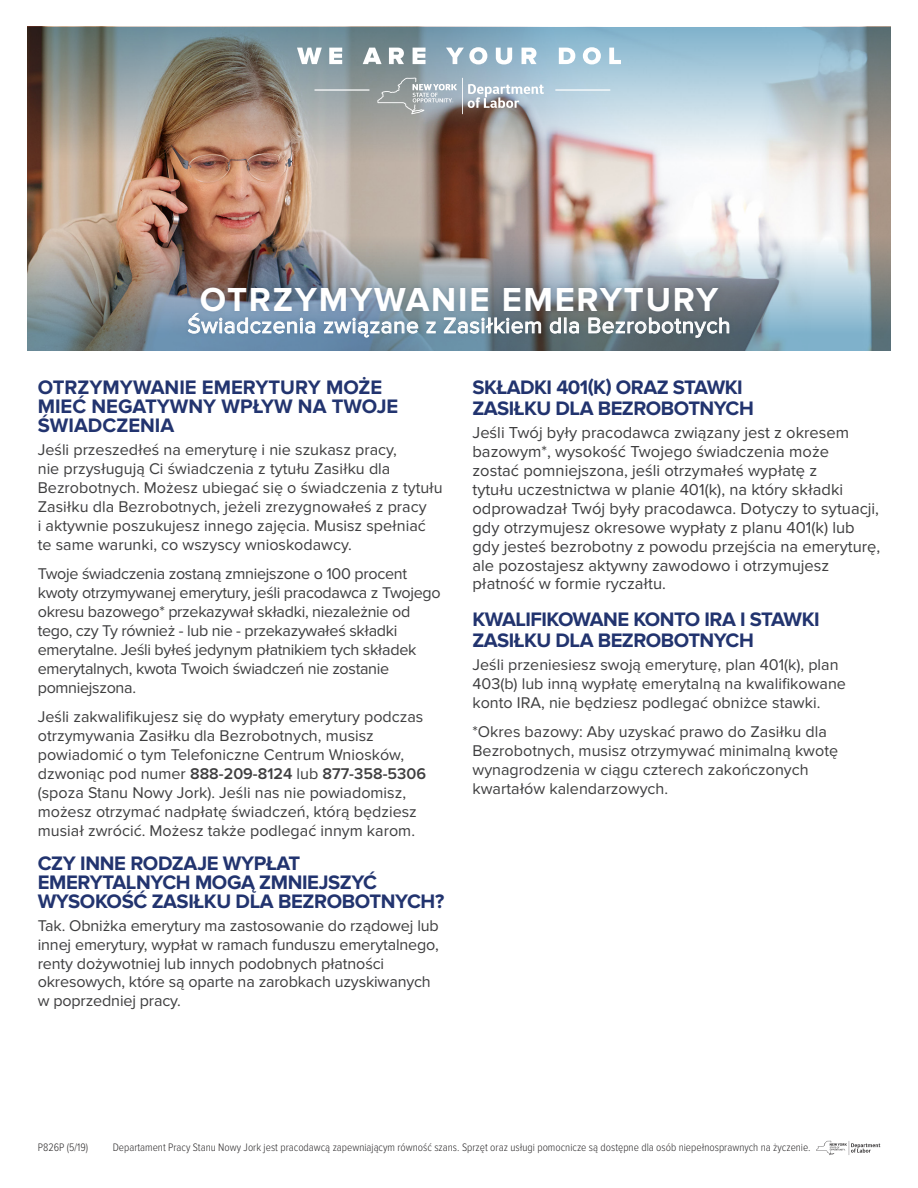
<style>
.page{position:relative;width:918px;height:1188px;background:#fff}
.page>*{position:absolute;margin:0;border:0;box-sizing:border-box;transform-origin:0 0}
.Fact_Sheet_Headline{font:700 34.5px "Proxima Nova";letter-spacing:.05em;color:#fff}
.Fact_Sheet_Sub-head{font:22.5px "Proxima Nova";letter-spacing:.025em;color:#fff}
.Section_Headline{font:700 20.25px/18.9px "Proxima Nova";letter-spacing:-.02em;color:#22346f}
.Section_Headline-2{font:700 20.25px/18.9px "Proxima Nova";color:#22346f}
.Body_Copy{font:16.5px/18.9px "Proxima Nova";color:#3e3e3f}
.Body_Copy-2{font:16.2px/18.9px "Proxima Nova";color:#3e3e3f}
.Body_Copy-3{font:16.2px/18.9px "Proxima Nova";letter-spacing:-.02em;color:#3e3e3f}
.Sub-bullets{font:16.2px/18.9px "Proxima Nova";letter-spacing:-.01em;color:#3e3e3f}
.Disclaimer{font:300 11.25px "Proxima Nova Cond";color:#312f30}
.P{font:300 11.25px "Proxima Nova Cond";color:#312f30}
.s1{font-weight:600}
</style>
<div class="page">
<img style="left:27px;top:162px;width:864px;height:73px">
<img style="left:27px;top:27px;width:864px;height:135px">
<img style="left:27px;top:235px;width:864px;height:116px">
<svg style="left:816px;top:1141px;width:64px;height:14px"></svg>
<svg style="left:468px;top:84px;width:76px;height:24px"></svg>
<hr style="left:462px;top:78px;width:1px;height:36px;background:#fff">
<svg style="left:377px;top:78px;width:80px;height:36px;background:#a2aaae"></svg>
<hr style="left:555px;top:89px;width:55px;height:2px;background:#fff">
<hr style="left:314px;top:89px;width:56px;height:2px;background:#fff">
<svg style="left:297px;top:48px;width:25px;height:16px"></svg>
<svg style="left:329px;top:48px;width:13px;height:16px"></svg>
<svg style="left:363px;top:48px;width:19px;height:16px"></svg>
<svg style="left:389px;top:48px;width:15px;height:16px"></svg>
<svg style="left:413px;top:48px;width:13px;height:16px"></svg>
<svg style="left:446px;top:47px;width:41px;height:17px"></svg>
<svg style="left:496px;top:48px;width:16px;height:16px"></svg>
<svg style="left:522px;top:48px;width:15px;height:16px"></svg>
<svg style="left:559px;top:48px;width:16px;height:16px"></svg>
<svg style="left:583px;top:47px;width:18px;height:17px"></svg>
<svg style="left:609px;top:48px;width:12px;height:16px"></svg>
<div style="left:183px;top:281px;width:552px;height:62px;background:#002953;opacity:.2"></div>
<svg style="left:188px;top:313px;width:127px;height:20px;background:#96aec5"></svg>
<svg style="left:324px;top:318px;width:94px;height:19px;background:#92a9bd"></svg>
<svg style="left:427px;top:322px;width:8px;height:11px"></svg>
<svg style="left:444px;top:318px;width:97px;height:15px"></svg>
<svg style="left:550px;top:318px;width:29px;height:15px"></svg>
<svg style="left:589px;top:318px;width:140px;height:19px;background:#838e93"></svg>
<p class="Fact_Sheet_Headline" style="left:200px;top:279px;width:520px">OTRZYMYWANIE EMERYTURY</p>
<p class="Fact_Sheet_Sub-head" style="left:188px;top:312px;width:544px">Świadczenia związane z Zasiłkiem dla Bezrobotnych</p>
<p class="Section_Headline-2" style="left:38px;top:378px;width:362px">OTRZYMYWANIE EMERYTURY MOŻE<br>MIEĆ NEGATYWNY WPŁYW NA TWOJE<br>ŚWIADCZENIA</p>
<p class="Body_Copy-2" style="left:38px;top:440px;width:407px">Jeśli przeszedłeś na emeryturę i nie szukasz pracy,<br>nie przysługują Ci świadczenia z tytułu Zasiłku dla Bezrobotnych. Możesz ubiegać się o świadczenia z tytułu Zasiłku dla Bezrobotnych, jeżeli zrezygnowałeś z pracy<br>i aktywnie poszukujesz innego zajęcia. Musisz spełniać te same warunki, co wszyscy wnioskodawcy.</p>
<p class="Body_Copy-3" style="left:38px;top:565px;width:404px">Twoje świadczenia zostaną zmniejszone o 100 procent kwoty otrzymywanej emerytury, jeśli pracodawca z Twojego okresu bazowego* przekazywał składki, niezależnie od tego, czy Ty również - lub nie - przekazywałeś składki emerytalne. Jeśli byłeś jedynym płatnikiem tych składek emerytalnych, kwota Twoich świadczeń nie zostanie pomniejszona.</p>
<p class="Body_Copy-2" style="left:38px;top:708px;width:390px">Jeśli zakwalifikujesz się do wypłaty emerytury podczas otrzymywania Zasiłku dla Bezrobotnych, musisz powiadomić o tym Telefoniczne Centrum Wniosków, dzwoniąc pod numer <span class="s1">888-209-8124</span> lub <span class="s1">877-358-5306 </span>(spoza Stanu Nowy Jork). Jeśli nas nie powiadomisz, możesz otrzymać nadpłatę świadczeń, którą będziesz musiał zwrócić. Możesz także podlegać innym karom.</p>
<p class="Section_Headline" style="left:38px;top:854px;width:408px">CZY INNE RODZAJE WYPŁAT<br>EMERYTALNYCH MOGĄ ZMNIEJSZYĆ<br>WYSOKOŚĆ ZASIŁKU DLA BEZROBOTNYCH?</p>
<p class="Sub-bullets" style="left:38px;top:916px;width:403px">Tak. Obniżka emerytury ma zastosowanie do rządowej lub innej emerytury, wypłat w ramach funduszu emerytalnego, renty dożywotniej lub innych podobnych płatności okresowych, które są oparte na zarobkach uzyskiwanych w poprzedniej pracy.</p>
<p class="Section_Headline" style="left:472px;top:377px;width:283px;line-height:21px">SKŁADKI 401(K) ORAZ STAWKI<br>ZASIŁKU DLA BEZROBOTNYCH</p>
<p class="Body_Copy" style="left:472px;top:424px;width:409px">Jeśli Twój były pracodawca związany jest z okresem bazowym*, wysokość Twojego świadczenia może<br>zostać pomniejszona, jeśli otrzymałeś wypłatę z<br>tytułu uczestnictwa w planie 401(k), na który składki odprowadzał Twój były pracodawca. Dotyczy to sytuacji, gdy otrzymujesz okresowe wypłaty z planu 401(k) lub gdy jesteś bezrobotny z powodu przejścia na emeryturę, ale pozostajesz aktywny zawodowo i otrzymujesz płatność w formie ryczałtu.</p>
<p class="Section_Headline" style="left:472px;top:609px;width:349px;line-height:21px">KWALIFIKOWANE KONTO IRA I STAWKI<br>ZASIŁKU DLA BEZROBOTNYCH</p>
<p class="Body_Copy-2" style="left:472px;top:655px;width:375px">Jeśli przeniesiesz swoją emeryturę, plan 401(k), plan<br>403(b) lub inną wypłatę emerytalną na kwalifikowane konto IRA, nie będziesz podlegać obniżce stawki.</p>
<p class="Body_Copy-2" style="left:472px;top:723px;width:367px">*Okres bazowy: Aby uzyskać prawo do Zasiłku dla Bezrobotnych, musisz otrzymywać minimalną kwotę wynagrodzenia w ciągu czterech zakończonych kwartałów kalendarzowych.</p>
<p class="P" style="left:38px;top:1142px;width:52px">P826P (5/19)</p>
<p class="Disclaimer" style="left:113px;top:1142px;width:700px">Departament Pracy Stanu Nowy Jork jest pracodawcą zapewniającym równość szans. Sprzęt oraz usługi pomocnicze są dostępne dla osób niepełnosprawnych na życzenie.</p>
</div>
